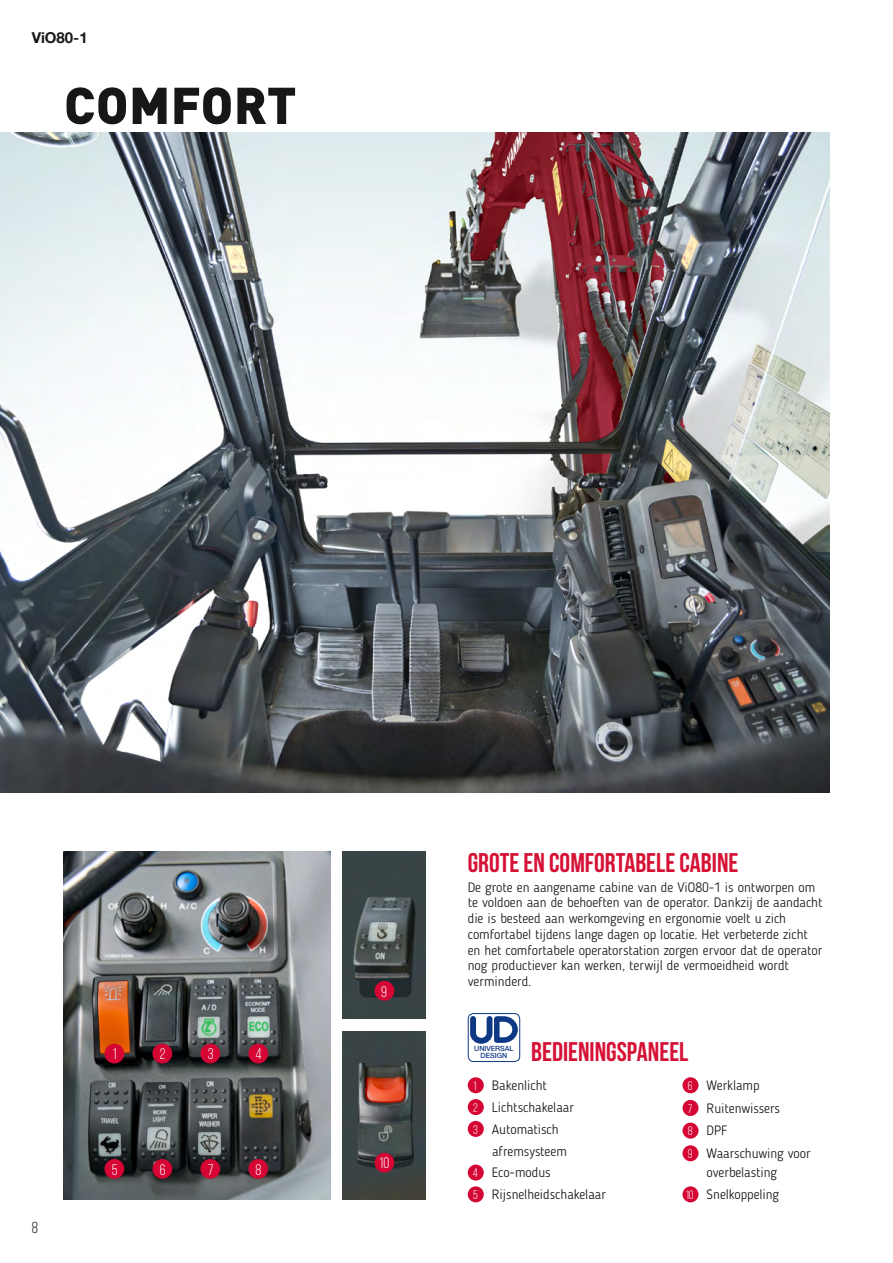
<style>
.page{position:relative;width:893px;height:1263px;background:#fff}
.page>*{position:absolute;margin:0;border:0;box-sizing:border-box;transform-origin:0 0}
.t1{font:900 51px "DINOT";letter-spacing:.01em;color:#181716}
.t2{font:700 27px "Bebas Neue";color:#d61136}
.t3{font:15.9px "Bebas Neue";color:#181716}
.t4{font:15.3px "Bebas Neue";color:#fff}
.t5{font:700 15px "Helvetica Neue LT Com";color:#181716}
.t6{font:300 13.5px/15.8px "Blogger Sans";color:#181716}
.t7{font:500 7.05px/7.5px "Helvetica Neue LT Com";color:#0d3884;text-align:center}
.s1{font-family:"Bebas Neue";font-weight:400;font-size:12.45px;color:#fff}
.s2{font-family:"Bebas Neue";font-weight:400;font-size:12px;color:#fff}
</style>
<div class="page">
<img style="left:0;top:133px;width:829px;height:659px">
<img style="left:64px;top:851px;width:266px;height:348px">
<img style="left:343px;top:851px;width:82px;height:168px">
<img style="left:343px;top:1031px;width:82px;height:168px">
<div style="left:104px;top:1044px;width:20px;height:19px;background:#d50634;border-radius:50%"></div>
<div style="left:152px;top:1044px;width:20px;height:19px;background:#d50634;border-radius:50%"></div>
<div style="left:200px;top:1044px;width:20px;height:19px;background:#d50634;border-radius:50%"></div>
<div style="left:248px;top:1044px;width:20px;height:19px;background:#d50634;border-radius:50%"></div>
<div style="left:104px;top:1159px;width:20px;height:20px;background:#d50634;border-radius:50%"></div>
<div style="left:152px;top:1159px;width:20px;height:20px;background:#d50634;border-radius:50%"></div>
<div style="left:200px;top:1159px;width:20px;height:20px;background:#d50634;border-radius:50%"></div>
<div style="left:248px;top:1159px;width:20px;height:20px;background:#d50634;border-radius:50%"></div>
<div style="left:375px;top:981px;width:19px;height:20px;background:#d50634;border-radius:50%"></div>
<div style="left:375px;top:1153px;width:19px;height:19px;background:#d50634;border-radius:50%"></div>
<div style="left:468px;top:1013px;width:52px;height:49px;border:1px solid #0d3884;border-radius:5px"></div>
<svg style="left:467px;top:1013px;width:54px;height:34px"></svg>
<div style="left:468px;top:1077px;width:16px;height:16px;background:#d50634;border-radius:50%"></div>
<div style="left:468px;top:1099px;width:16px;height:16px;background:#d50634;border-radius:50%"></div>
<div style="left:468px;top:1121px;width:16px;height:16px;background:#d50634;border-radius:50%"></div>
<div style="left:468px;top:1164px;width:16px;height:16px;background:#d50634;border-radius:50%"></div>
<div style="left:468px;top:1186px;width:16px;height:16px;background:#d50634;border-radius:50%"></div>
<div style="left:682px;top:1077px;width:16px;height:16px;background:#d50634;border-radius:50%"></div>
<div style="left:682px;top:1100px;width:16px;height:16px;background:#d50634;border-radius:50%"></div>
<div style="left:682px;top:1122px;width:16px;height:16px;background:#d50634;border-radius:50%"></div>
<div style="left:682px;top:1145px;width:16px;height:16px;background:#d50634;border-radius:50%"></div>
<div style="left:682px;top:1186px;width:16px;height:16px;background:#d50634;border-radius:50%"></div>
<p class="t5" style="left:32px;top:28px;width:57px">ViO80-1</p>
<h1 class="t1" style="left:64px;top:71px;width:234px">COMFORT</h1>
<p class="t3" style="left:32px;top:1219px;width:8px">8</p>
<p class="t4" style="left:113px;top:1046px;width:6px">1</p>
<p class="t4" style="left:160px;top:1046px;width:7px">2</p>
<p class="t4" style="left:208px;top:1046px;width:7px">3</p>
<p class="t4" style="left:255px;top:1046px;width:8px">4</p>
<p class="t4" style="left:112px;top:1161px;width:7px">5</p>
<p class="t4" style="left:160px;top:1161px;width:7px">6</p>
<p class="t4" style="left:208px;top:1161px;width:7px">7</p>
<p class="t4" style="left:256px;top:1161px;width:7px">8</p>
<p class="t4" style="left:381px;top:983px;width:7px">9</p>
<p class="t4" style="left:379px;top:1155px;width:12px">10</p>
<h2 class="t2" style="left:468px;top:847px;width:272px">GROTE EN COMFORTABELE CABINE</h2>
<p class="t6" style="left:468px;top:879px;width:356px">De grote en aangename cabine van de ViO80-1 is ontworpen om te voldoen aan de behoeften van de operator. Dankzij de aandacht die is besteed aan werkomgeving en ergonomie voelt u zich comfortabel tijdens lange dagen op locatie. Het verbeterde zicht en het comfortabele operatorstation zorgen ervoor dat de operator nog productiever kan werken, terwijl de vermoeidheid wordt verminderd.</p>
<h2 class="t2" style="left:531px;top:1037px;width:159px">BEDIENINGSPANEEL</h2>
<p class="t7" style="left:474px;top:1044px;width:41px">UNIVERSAL<br>DESIGN</p>
<p class="t6" style="left:473px;top:1074px;width:102px;line-height:21.8px"><span class="s1">1</span> Bakenlicht<br><span class="s1">2</span> Lichtschakelaar<br><span class="s1">3</span> Automatisch</p>
<p class="t6" style="left:473px;top:1140px;width:134px;line-height:21.8px;text-indent:19px">afremsysteem<br><span class="s1">4</span> Eco-modus<br><span class="s1">5</span> Rijsnelheidschakelaar</p>
<p class="t6" style="left:688px;top:1074px;width:124px;line-height:22.6px"><span class="s1">6</span> Werklamp<br><span class="s1">7</span> Ruitenwissers<br><span class="s1">8</span> DPF<br><span class="s1">9</span> Waarschuwing voor</p>
<p class="t6" style="left:686px;top:1160px;width:95px;line-height:22.6px;text-align:right">overbelasting<br><span class="s2">10</span> Snelkoppeling</p>
</div>
